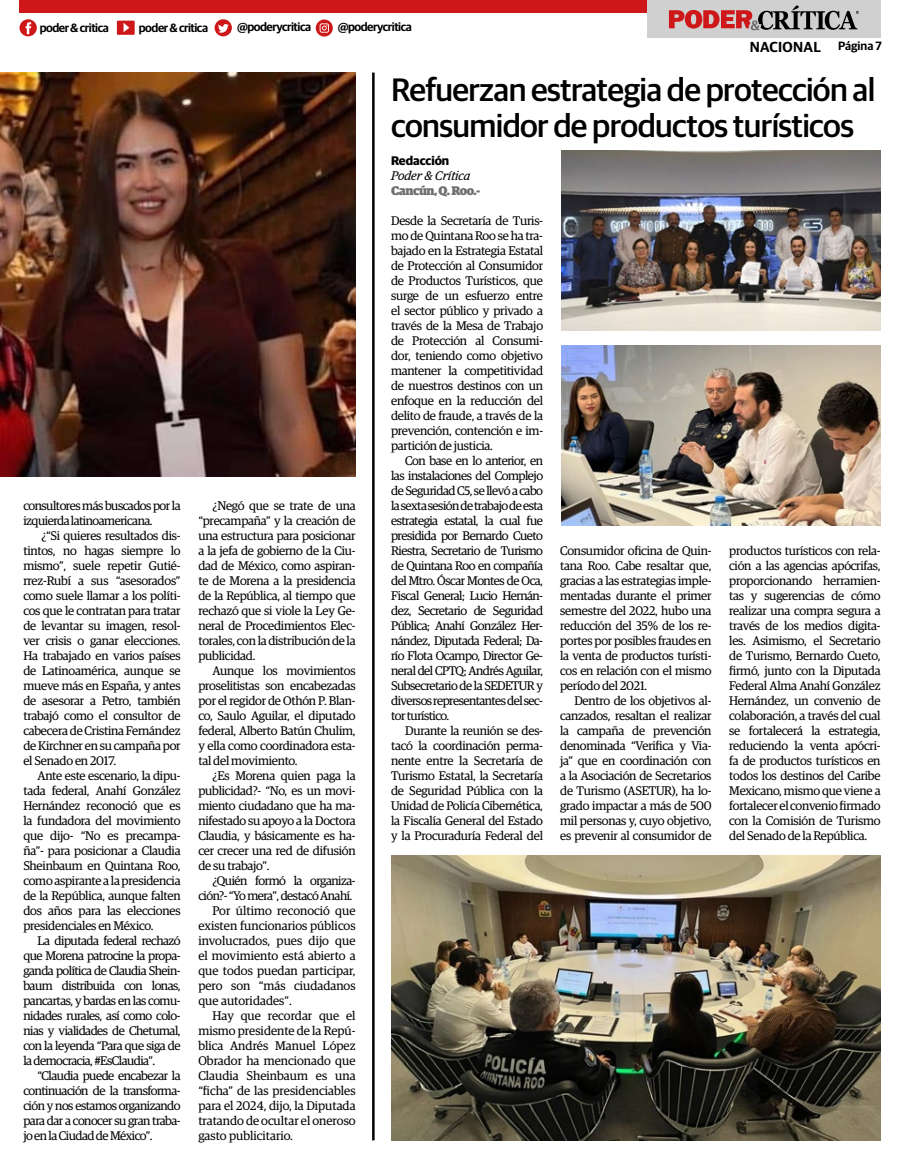
<style>
.page{position:relative;width:904px;height:1152px;background:#fff}
.page>*{position:absolute;margin:0;border:0;box-sizing:border-box;transform-origin:0 0}
.t1{font:500 32.5px/36.4px "Guardian Sans";letter-spacing:-.02em;color:#000}
.t2{font:600 14.5px "Guardian Sans";letter-spacing:.02em;color:#000}
.t3{font:12.5px/15px "Guardian Egyp";letter-spacing:-.02em;color:#000;text-align:justify}
.t4{font:12.5px "Guardian Egyp";color:#000}
.t5{font:12.5px/15px "Guardian Egyp";letter-spacing:-.04em;color:#000}
.t6{font:900 12.5px "Guardian Egyp";letter-spacing:-.04em;color:#706f6f}
.t7{font:italic 12.5px "Guardian Egyp";color:#000}
.t8{font:700 12.5px "Guardian Sans";color:#000}
.t9{font:600 12px "Guardian Sans";letter-spacing:-.04em;color:#000}
.s1{font-size:12px}
</style>
<div class="page">
<div style="left:647px;top:0;width:234px;height:38px;background:#d0d0d0"></div>
<div style="left:19px;top:0;width:628px;height:13px;background:#cd1719"></div>
<svg style="left:669px;top:6px;width:190px;height:24px"></svg>
<img style="left:561px;top:150px;width:319px;height:180px">
<img style="left:561px;top:345px;width:319px;height:180px">
<img style="left:391px;top:855px;width:489px;height:285px">
<img style="left:0;top:73px;width:355px;height:404px">
<hr style="left:372px;top:73px;width:2px;height:1067px;background:#000">
<svg style="left:117px;top:21px;width:18px;height:14px"></svg>
<svg style="left:316px;top:19px;width:17px;height:18px"></svg>
<svg style="left:214px;top:19px;width:18px;height:17px"></svg>
<svg style="left:19px;top:19px;width:18px;height:17px"></svg>
<p class="t9" style="left:40px;top:19px;width:71px">poder &amp; critica</p>
<p class="t9" style="left:139px;top:19px;width:71px">poder &amp; critica</p>
<p class="t9" style="left:237px;top:18px;width:76px">@poderycritica</p>
<p class="t9" style="left:338px;top:18px;width:76px">@poderycritica</p>
<p class="t5" style="left:23px;top:497px;width:159px">consultores más buscados por la izquierda latinoamericana.</p>
<p class="t3" style="left:23px;top:527px;width:159px;text-indent:18px">¿“Si quieres resultados dis&shy;tintos, no hagas siempre lo mismo”, suele repetir Gutié&shy;rrez-Rubí a sus “asesorados” como suele llamar a los políti&shy;cos que le contratan para tratar de levantar su imagen, resol&shy;ver crisis o ganar elecciones.<br>Ha trabajado en varios países de Latinoamérica, aunque se mueve más en España, y antes de asesorar a Petro, también trabajó como el consultor de cabecera de Cristina Fernández de Kirchner en su campaña por el Senado en 2017.</p>
<p class="t3" style="left:23px;top:767px;width:159px;text-indent:14px">Ante este escenario, la dipu&shy;tada federal, Anahí González Hernández reconoció que es la fundadora del movimiento que dijo- “No es precampa&shy;ña”- para posicionar a Claudia Sheinbaum en Quintana Roo, como aspirante a la presidencia de la República, aunque falten dos años para las elecciones presidenciales en México.</p>
<p class="t3" style="left:23px;top:932px;width:159px;text-indent:14px">La diputada federal rechazó que Morena patrocine la propa&shy;ganda política de Claudia Shein&shy;baum distribuida con lonas, pancartas, y bardas en las comu&shy;nidades rurales, así como colo&shy;nias y vialidades de Chetumal, con la leyenda “Para que siga de la democracia, #EsClaudia”.</p>
<p class="t3" style="left:23px;top:1067px;width:159px;text-indent:14px">“Claudia puede encabezar la continuación de la transforma&shy;ción y nos estamos organizando para dar a conocer su gran traba&shy;jo en la Ciudad de México”.</p>
<p class="t3" style="left:198px;top:497px;width:159px;text-indent:14px">¿Negó que se trate de una “precampaña” y la creación de una estructura para posicionar a la jefa de gobierno de la Ciu&shy;dad de México, como aspiran&shy;te de Morena a la presidencia de la República, al tiempo que rechazó que si viole la Ley Ge&shy;neral de Procedimientos Elec&shy;torales, con la distribución de la publicidad.</p>
<p class="t3" style="left:198px;top:662px;width:159px;text-indent:14px">Aunque los movimientos proselitistas son encabezadas por el regidor de Othón P. Blan&shy;co, Saulo Aguilar, el diputado federal, Alberto Batún Chulim, y ella como coordinadora esta&shy;tal del movimiento.</p>
<p class="t3" style="left:198px;top:767px;width:159px;text-indent:14px">¿Es Morena quien paga la publicidad?- “No, es un movi&shy;miento ciudadano que ha ma&shy;nifestado su apoyo a la Doctora Claudia, y básicamente es ha&shy;cer crecer una red de difusión de su trabajo”.</p>
<p class="t5" style="left:212px;top:872px;width:145px">¿Quién formó la organiza-</p>
<p class="t5" style="left:198px;top:887px;width:155px">ción?- “Yo mera”, destacó Anahí.</p>
<p class="t4" style="left:212px;top:902px;width:144px">Por último reconoció que</p>
<p class="t4" style="left:198px;top:917px;width:159px">existen funcionarios públicos</p>
<p class="t4" style="left:198px;top:932px;width:159px">involucrados, pues dijo que</p>
<p class="t4" style="left:198px;top:947px;width:159px">el movimiento está abierto a</p>
<p class="t4" style="left:198px;top:962px;width:159px">que todos puedan participar,</p>
<p class="t4" style="left:198px;top:977px;width:159px">pero son “más ciudadanos</p>
<p class="t4" style="left:198px;top:992px;width:95px">que autoridades”.</p>
<p class="t4" style="left:212px;top:1007px;width:145px">Hay que recordar que el</p>
<p class="t4" style="left:198px;top:1022px;width:159px">mismo presidente de la Repú-</p>
<p class="t4" style="left:198px;top:1037px;width:159px">blica Andrés Manuel López</p>
<p class="t4" style="left:198px;top:1052px;width:159px">Obrador ha mencionado que</p>
<p class="t4" style="left:198px;top:1067px;width:159px">Claudia Sheinbaum es una</p>
<p class="t4" style="left:198px;top:1082px;width:159px">“ficha” de las presidenciables</p>
<p class="t4" style="left:198px;top:1097px;width:159px">para el 2024, dijo, la Diputada</p>
<p class="t4" style="left:198px;top:1112px;width:159px">tratando de ocultar el oneroso</p>
<p class="t4" style="left:198px;top:1127px;width:96px">gasto publicitario.</p>
<p class="t2" style="left:749px;top:36px;width:134px">NACIONAL <span class="s1">Página 7</span></p>
<h1 class="t1" style="left:391px;top:69px;width:485px">Refuerzan estrategia de protección al consumidor de productos turísticos</h1>
<p class="t8" style="left:391px;top:151px;width:60px">Redacción</p>
<p class="t7" style="left:391px;top:167px;width:81px">Poder &amp; Crítica</p>
<p class="t6" style="left:391px;top:181px;width:91px">Cancún, Q. Roo.-</p>
<p class="t3" style="left:391px;top:212px;width:153px">Desde la Secretaría de Turis&shy;mo de Quintana Roo se ha tra&shy;bajado en la Estrategia Estatal de Protección al Consumidor de Productos Turísticos, que surge de un esfuerzo entre el sector público y privado a través de la Mesa de Trabajo de Protección al Consumi&shy;dor, teniendo como objetivo mantener la competitividad de nuestros destinos con un enfoque en la reducción del delito de fraude, a través de la prevención, contención e im&shy;partición de justicia.</p>
<p class="t3" style="left:391px;top:452px;width:153px;text-indent:14px">Con base en lo anterior, en las instalaciones del Complejo de Seguridad C5, se llevó a cabo la sexta sesión de trabajo de esta estrategia estatal, la cual fue presidida por Bernardo Cueto Riestra, Secretario de Turismo de Quintana Roo en compañía del Mtro. Óscar Montes de Oca, Fiscal General; Lucio Hernán&shy;dez, Secretario de Seguridad Pública; Anahí González Her&shy;nández, Diputada Federal; Da&shy;río Flota Ocampo, Director Ge&shy;neral del CPTQ; Andrés Aguilar, Subsecretario de la SEDETUR y diversos representantes del sec&shy;tor turístico.</p>
<p class="t3" style="left:391px;top:722px;width:153px;text-indent:14px">Durante la reunión se des&shy;tacó la coordinación perma&shy;nente entre la Secretaría de Turismo Estatal, la Secretaría de Seguridad Pública con la Unidad de Policía Cibernética, la Fiscalía General del Estado y la Procuraduría Federal del</p>
<p class="t3" style="left:560px;top:542px;width:153px">Consumidor oficina de Quin&shy;tana Roo. Cabe resaltar que, gracias a las estrategias imple&shy;mentadas durante el primer semestre del 2022, hubo una reducción del 35% de los re&shy;portes por posibles fraudes en la venta de productos turísti&shy;cos en relación con el mismo período del 2021.</p>
<p class="t3" style="left:560px;top:692px;width:153px;text-indent:14px">Dentro de los objetivos al&shy;canzados, resaltan el realizar la campaña de prevención denominada “Verifica y Via&shy;ja” que en coordinación con a la Asociación de Secretarios de Turismo (ASETUR), ha lo&shy;grado impactar a más de 500 mil personas y, cuyo objetivo, es prevenir al consumidor de</p>
<p class="t3" style="left:729px;top:542px;width:153px">productos turísticos con rela&shy;ción a las agencias apócrifas, proporcionando herramien&shy;tas y sugerencias de cómo realizar una compra segura a través de los medios digita&shy;les. Asimismo, el Secretario de Turismo, Bernardo Cueto, firmó, junto con la Diputada Federal Alma Anahí González Hernández, un convenio de colaboración, a través del cual se fortalecerá la estrategia, reduciendo la venta apócri&shy;fa de productos turísticos en todos los destinos del Caribe Mexicano, mismo que viene a fortalecer el convenio firmado con la Comisión de Turismo del Senado de la República.</p>
</div>
